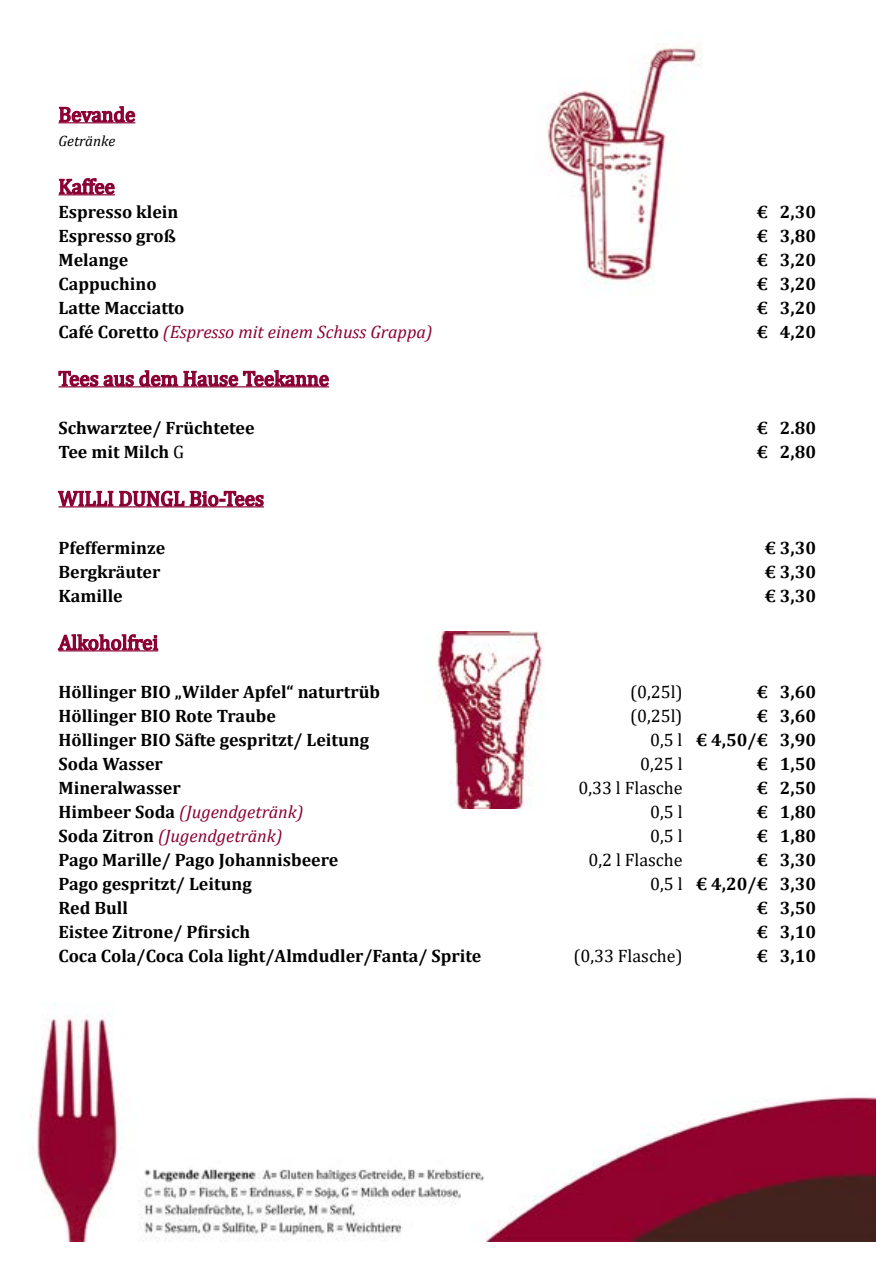
<style>
.page{position:relative;width:893px;height:1263px;background:#fff}
.page>*{position:absolute;margin:0;border:0;box-sizing:border-box;transform-origin:0 0}
.t1{font:21px "Cambria";color:#8b0034}
.t2{font:700 18px "Cambria";color:#000}
.t3{font:italic 18px "Cambria";color:#8b0034}
.t4{font:18px "Cambria";color:#000}
.t5{font:italic 15px "Cambria";color:#000}
.s1{font-weight:700;font-style:normal;color:#000}
.s2{font-weight:400}
</style>
<div class="page">
<img style="left:37px;top:1002px;width:839px;height:240px">
<svg style="left:58px;top:106px;width:78px;height:18px"></svg>
<svg style="left:58px;top:178px;width:57px;height:18px"></svg>
<svg style="left:58px;top:370px;width:271px;height:18px"></svg>
<svg style="left:57px;top:490px;width:207px;height:18px"></svg>
<svg style="left:57px;top:634px;width:102px;height:18px"></svg>
<img style="left:547px;top:43px;width:155px;height:241px">
<img style="left:437px;top:631px;width:107px;height:178px">
<p class="t1" style="left:58px;top:102px;width:78px">Bevande</p>
<p class="t5" style="left:58px;top:130px;width:58px">Getränke</p>
<p class="t1" style="left:58px;top:174px;width:58px">Kaffee</p>
<p class="t2" style="left:58px;top:199px;width:122px">Espresso klein</p>
<p class="t2" style="left:756px;top:199px;width:61px">€ 2,30</p>
<p class="t2" style="left:58px;top:223px;width:119px">Espresso groß</p>
<p class="t2" style="left:756px;top:223px;width:61px">€ 3,80</p>
<p class="t2" style="left:58px;top:247px;width:71px">Melange</p>
<p class="t2" style="left:756px;top:247px;width:61px">€ 3,20</p>
<p class="t2" style="left:58px;top:271px;width:100px">Cappuchino</p>
<p class="t2" style="left:756px;top:271px;width:61px">€ 3,20</p>
<p class="t2" style="left:58px;top:295px;width:128px">Latte Macciatto</p>
<p class="t2" style="left:756px;top:295px;width:61px">€ 3,20</p>
<p class="t3" style="left:58px;top:319px;width:376px"><span class="s1">Café Coretto</span> (Espresso mit einem Schuss Grappa)</p>
<p class="t2" style="left:756px;top:319px;width:61px">€ 4,20</p>
<p class="t1" style="left:58px;top:366px;width:272px">Tees aus dem Hause Teekanne</p>
<p class="t2" style="left:58px;top:415px;width:198px">Schwarztee/ Früchtetee</p>
<p class="t2" style="left:756px;top:415px;width:61px">€ 2.80</p>
<p class="t2" style="left:58px;top:439px;width:127px">Tee mit Milch <span class="s2">G</span></p>
<p class="t2" style="left:756px;top:439px;width:61px">€ 2,80</p>
<p class="t1" style="left:58px;top:486px;width:207px">WILLI DUNGL Bio-Tees</p>
<p class="t2" style="left:58px;top:535px;width:108px">Pfefferminze</p>
<p class="t2" style="left:764px;top:535px;width:53px">€ 3,30</p>
<p class="t2" style="left:58px;top:559px;width:103px">Bergkräuter</p>
<p class="t2" style="left:764px;top:559px;width:53px">€ 3,30</p>
<p class="t2" style="left:58px;top:583px;width:66px">Kamille</p>
<p class="t2" style="left:764px;top:583px;width:53px">€ 3,30</p>
<p class="t1" style="left:58px;top:630px;width:101px">Alkoholfrei</p>
<p class="t2" style="left:58px;top:679px;width:323px">Höllinger BIO „Wilder Apfel“ naturtrüb</p>
<p class="t4" style="left:630px;top:681px;width:54px">(0,25l)</p>
<p class="t2" style="left:756px;top:679px;width:61px">€ 3,60</p>
<p class="t2" style="left:58px;top:703px;width:219px">Höllinger BIO Rote Traube</p>
<p class="t4" style="left:630px;top:705px;width:54px">(0,25l)</p>
<p class="t2" style="left:756px;top:703px;width:61px">€ 3,60</p>
<p class="t2" style="left:58px;top:727px;width:312px">Höllinger BIO Säfte gespritzt/ Leitung</p>
<p class="t2" style="left:650px;top:727px;width:167px"><span class="s2">0,5 l</span> € 4,50/€ 3,90</p>
<p class="t2" style="left:58px;top:751px;width:106px">Soda Wasser</p>
<p class="t4" style="left:640px;top:753px;width:44px">0,25 l</p>
<p class="t2" style="left:756px;top:751px;width:61px">€ 1,50</p>
<p class="t2" style="left:58px;top:775px;width:124px">Mineralwasser</p>
<p class="t4" style="left:578px;top:777px;width:106px">0,33 l Flasche</p>
<p class="t2" style="left:756px;top:775px;width:61px">€ 2,50</p>
<p class="t3" style="left:58px;top:799px;width:247px"><span class="s1">Himbeer Soda</span> (Jugendgetränk)</p>
<p class="t4" style="left:650px;top:801px;width:34px">0,5 l</p>
<p class="t2" style="left:756px;top:799px;width:61px">€ 1,80</p>
<p class="t3" style="left:59px;top:823px;width:225px"><span class="s1">Soda Zitron</span> (Jugendgetränk)</p>
<p class="t4" style="left:650px;top:825px;width:34px">0,5 l</p>
<p class="t2" style="left:756px;top:823px;width:61px">€ 1,80</p>
<p class="t2" style="left:59px;top:847px;width:281px">Pago Marille/ Pago Johannisbeere</p>
<p class="t4" style="left:588px;top:849px;width:96px">0,2 l Flasche</p>
<p class="t2" style="left:756px;top:847px;width:61px">€ 3,30</p>
<p class="t2" style="left:59px;top:871px;width:195px">Pago gespritzt/ Leitung</p>
<p class="t2" style="left:650px;top:871px;width:167px"><span class="s2">0,5 l</span> € 4,20/€ 3,30</p>
<p class="t2" style="left:59px;top:895px;width:71px">Red Bull</p>
<p class="t2" style="left:756px;top:895px;width:61px">€ 3,50</p>
<p class="t2" style="left:58px;top:919px;width:193px">Eistee Zitrone/ Pfirsich</p>
<p class="t2" style="left:756px;top:919px;width:61px">€ 3,10</p>
<p class="t2" style="left:58px;top:943px;width:424px">Coca Cola/Coca Cola light/Almdudler/Fanta/ Sprite</p>
<p class="t4" style="left:573px;top:945px;width:111px">(0,33 Flasche)</p>
<p class="t2" style="left:756px;top:943px;width:61px">€ 3,10</p>
</div>
